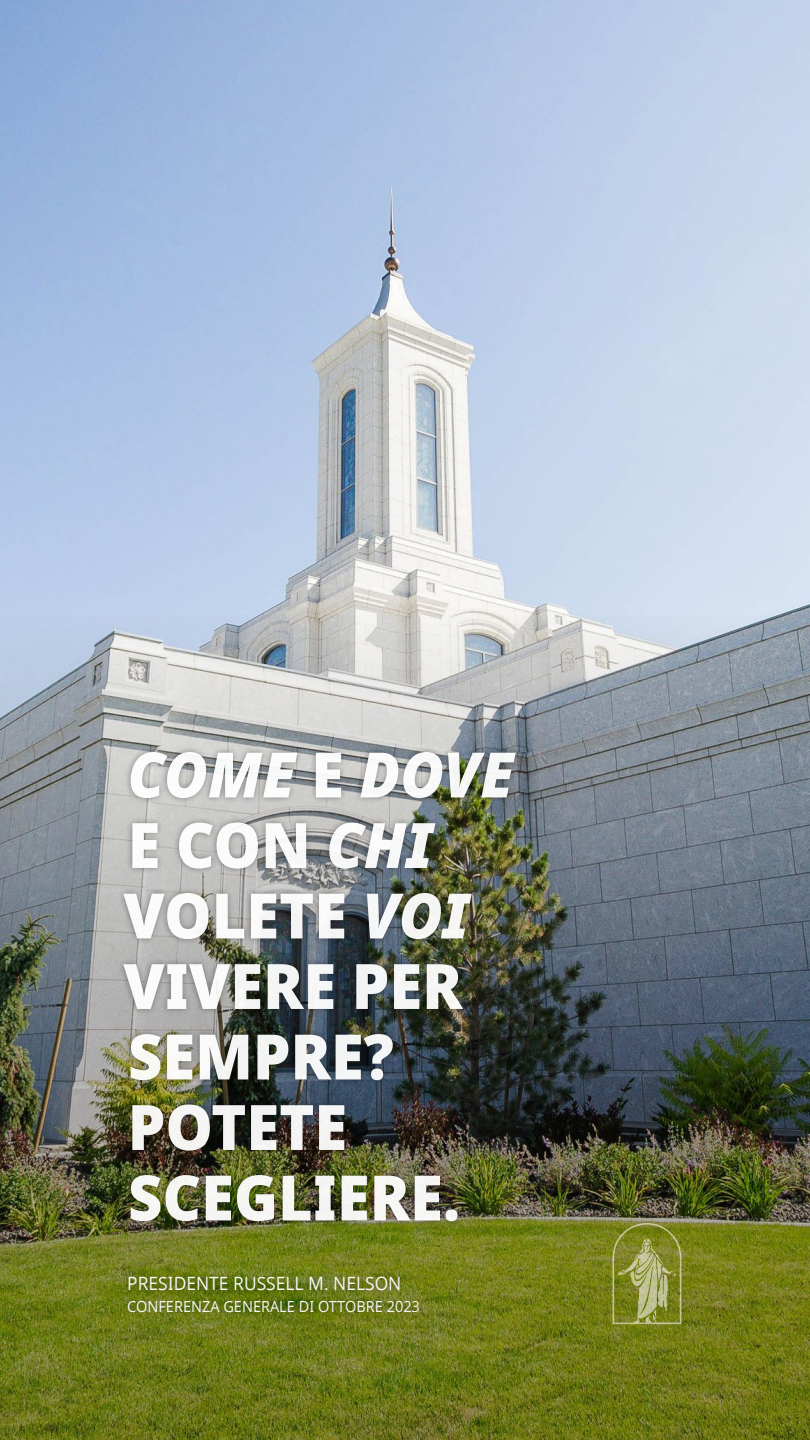
<style>
.page{position:relative;width:810px;height:1440px;background:#fff}
.page>*{position:absolute;margin:0;border:0;box-sizing:border-box;transform-origin:0 0}
.t1{font:800 62.7px/70.5px "Dots Solidlds Lat";color:#fff;scale:.95 1}
.t2{font:18.38px "Dots Solidlds Lat";color:#fff;scale:.95 1}
.t3{font:15.3px "Dots Solidlds Lat";color:#fff;scale:.95 1}
.s1{font-style:italic}
</style>
<div class="page">
<img style="left:0;top:0;width:810px;height:615px">
<img style="left:0;top:615px;width:810px;height:825px">
<div style="left:117px;top:745px;width:405px;height:574px;background:#000;opacity:.4"></div>
<svg style="left:612px;top:1223px;width:69px;height:101px"></svg>
<p class="t1" style="left:123px;top:741px;width:413px"><span class="s1">COME</span> E <span class="s1">DOVE<br></span>E CON <span class="s1">CHI<br></span>VOLETE <span class="s1">VOI<br></span>VIVERE PER<br>SEMPRE?<br>POTETE<br>SCEGLIERE.</p>
<p class="t2" style="left:127px;top:1270px;width:290px">PRESIDENTE RUSSELL M. NELSON</p>
<p class="t3" style="left:127px;top:1295px;width:310px">CONFERENZA GENERALE DI OTTOBRE 2023</p>
</div>
